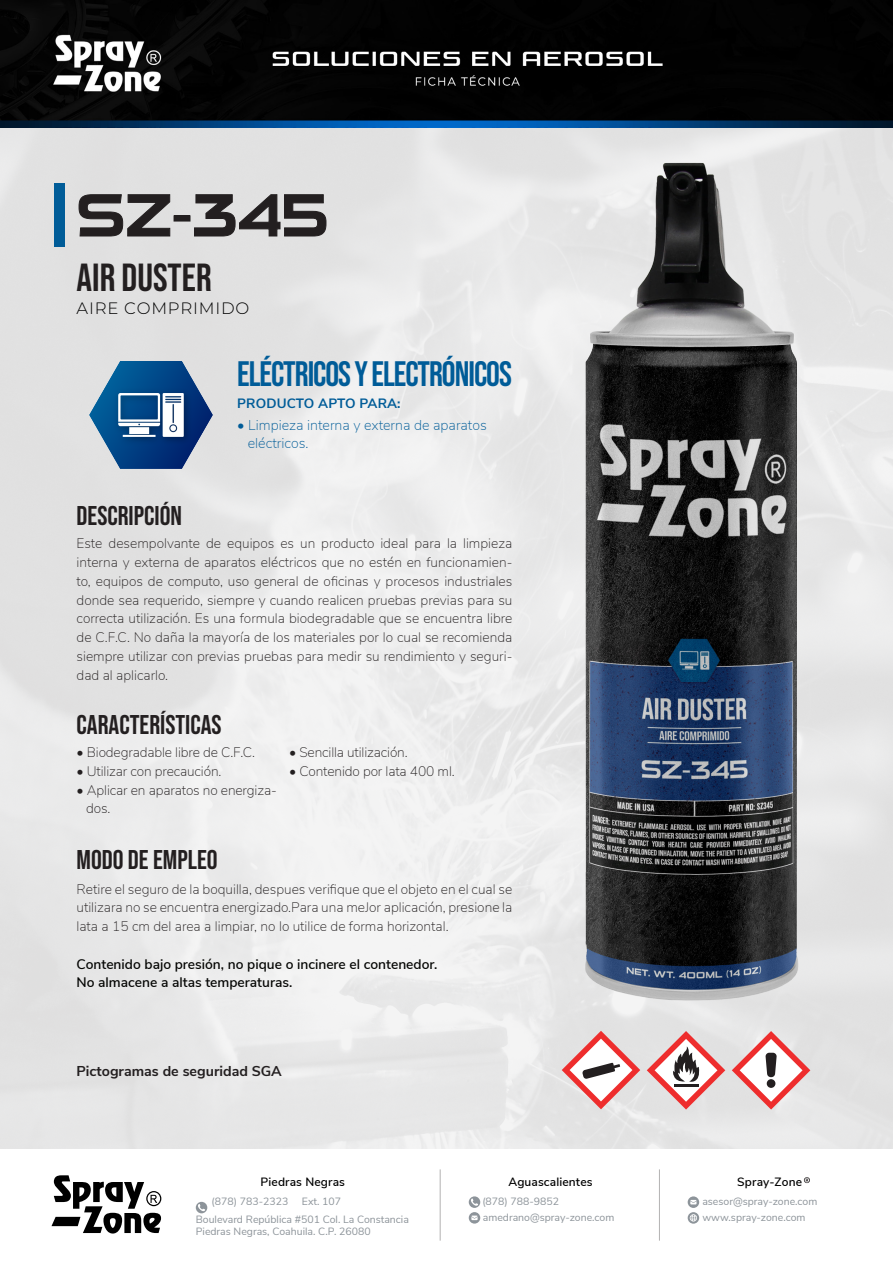
<style>
.page{position:relative;width:893px;height:1263px;background:#fff}
.page>*{position:absolute;margin:0;border:0;box-sizing:border-box;transform-origin:0 0}
.t1{font:60px "Sui Generis Rg";color:#231f20}
.t2{font:39px "Bebas Neue";color:#231f20}
.t3{font:35.25px "Bebas Neue";letter-spacing:-.03em;color:#005c98}
.t4{font:27px "Bebas Neue";color:#231f20}
.t5{font:300 16.5px "Montserrat";letter-spacing:.05em;color:#000}
.t6{font:200 14.25px "Nunito Sans";color:#005c98}
.t7{font:700 14.25px "Nunito Sans";color:#231f20}
.t8{font:200 13.8px/18.8px "Nunito Sans";letter-spacing:-.01em;color:#231f20;text-align:justify}
.t9{font:600 13.8px "Nunito Sans";color:#040503}
.t10{font:700 13.5px "Nunito Sans";letter-spacing:.005em;color:#005c98}
.t11{font:600 12px "Nunito Sans";letter-spacing:.01em;color:#000}
.t12{font:10.5px "Nunito Sans";color:#8d949a}
</style>
<div class="page">
<img style="left:0;top:0;width:893px;height:1148px">
<img style="left:557px;top:154px;width:256px;height:854px">
<svg style="left:78px;top:194px;width:93px;height:43px"></svg>
<svg style="left:194px;top:194px;width:133px;height:43px"></svg>
<div style="left:55px;top:183px;width:10px;height:64px;background:#005c98"></div>
<img style="left:89px;top:361px;width:124px;height:107px">
<svg style="left:51px;top:1175px;width:110px;height:58px"></svg>
<svg style="left:196px;top:1202px;width:11px;height:11px"></svg>
<svg style="left:469px;top:1196px;width:11px;height:27px"></svg>
<svg style="left:688px;top:1196px;width:11px;height:28px"></svg>
<hr style="left:440px;top:1169px;width:1px;height:72px;background:#231f20">
<hr style="left:659px;top:1169px;width:1px;height:72px;background:#231f20">
<svg style="left:804px;top:1177px;width:6px;height:6px"></svg>
<svg style="left:647px;top:1031px;width:78px;height:78px"></svg>
<hr style="left:674px;top:1084px;width:24px;height:3px;background:#231f20">
<svg style="left:562px;top:1031px;width:78px;height:78px"></svg>
<svg style="left:732px;top:1031px;width:78px;height:78px"></svg>
<p class="t1" style="left:77px;top:180px;width:253px">SZ-345</p>
<p class="t2" style="left:77px;top:255px;width:137px">AIR DUSTER</p>
<p class="t5" style="left:77px;top:297px;width:174px">AIRE COMPRIMIDO</p>
<p class="t3" style="left:237px;top:354px;width:276px">ELÉCTRICOS Y ELECTRÓNICOS</p>
<p class="t4" style="left:77px;top:500px;width:107px">DESCRIPCIÓN</p>
<p class="t10" style="left:237px;top:394px;width:165px">PRODUCTO APTO PARA:</p>
<p class="t6" style="left:237px;top:414px;width:251px">• Limpieza interna y externa de aparatos</p>
<p class="t6" style="left:248px;top:432px;width:62px">eléctricos.</p>
<p class="t8" style="left:77px;top:533px;width:437px">Este desempolvante de equipos es un producto ideal para la limpieza interna y externa de aparatos eléctricos que no estén en funcionamien&shy;to, equipos de computo, uso general de oficinas y procesos industriales donde sea requerido, siempre y cuando realicen pruebas previas para su correcta utilización. Es una formula biodegradable que se encuentra libre de C.F.C. No daña la mayoría de los materiales por lo cual se recomienda siempre utilizar con previas pruebas para medir su rendimiento y seguri&shy;dad al aplicarlo.</p>
<p class="t4" style="left:77px;top:709px;width:147px">CARACTERÍSTICAS</p>
<p class="t8" style="left:77px;top:742px;width:180px">• Biodegradable libre de C.F.C.</p>
<p class="t8" style="left:77px;top:761px;width:146px">• Utilizar con precaución.</p>
<p class="t8" style="left:77px;top:780px;width:202px">• Aplicar en aparatos no energiza-</p>
<p class="t8" style="left:86px;top:798px;width:26px">dos.</p>
<p class="t8" style="left:289px;top:742px;width:120px">• Sencilla utilización.</p>
<p class="t8" style="left:289px;top:761px;width:167px">• Contenido por lata 400 ml.</p>
<p class="t4" style="left:77px;top:844px;width:143px">MODO DE EMPLEO</p>
<p class="t8" style="left:77px;top:879px;width:437px">Retire el seguro de la boquilla, despues verifique que el objeto en el cual se utilizara no se encuentra energizado.Para una meJor aplicación, presione la lata a 15 cm del area a limpiar, no lo utilice de forma horizontal.</p>
<p class="t9" style="left:77px;top:954px;width:363px">Contenido bajo presión, no pique o incinere el contenedor.</p>
<p class="t9" style="left:77px;top:972px;width:217px">No almacene a altas temperaturas.</p>
<p class="t7" style="left:77px;top:1060px;width:207px">Pictogramas de seguridad SGA</p>
<p class="t11" style="left:737px;top:1173px;width:66px">Spray-Zone</p>
<p class="t11" style="left:261px;top:1173px;width:86px">Piedras Negras</p>
<p class="t11" style="left:508px;top:1173px;width:86px">Aguascalientes</p>
<p class="t12" style="left:483px;top:1209px;width:133px">amedrano@spray-zone.com</p>
<p class="t12" style="left:212px;top:1194px;width:78px">(878) 783-2323</p>
<p class="t12" style="left:302px;top:1194px;width:41px">Ext. 107</p>
<p class="t12" style="left:482px;top:1194px;width:78px">(878) 788-9852</p>
<p class="t12" style="left:702px;top:1194px;width:116px">asesor@spray-zone.com</p>
<p class="t12" style="left:196px;top:1211px;width:215px">Boulevard República #501 Col. La Constancia</p>
<p class="t12" style="left:702px;top:1209px;width:105px">www.spray-zone.com</p>
<p class="t12" style="left:196px;top:1223px;width:176px">Piedras Negras, Coahuila. C.P. 26080</p>
</div>
